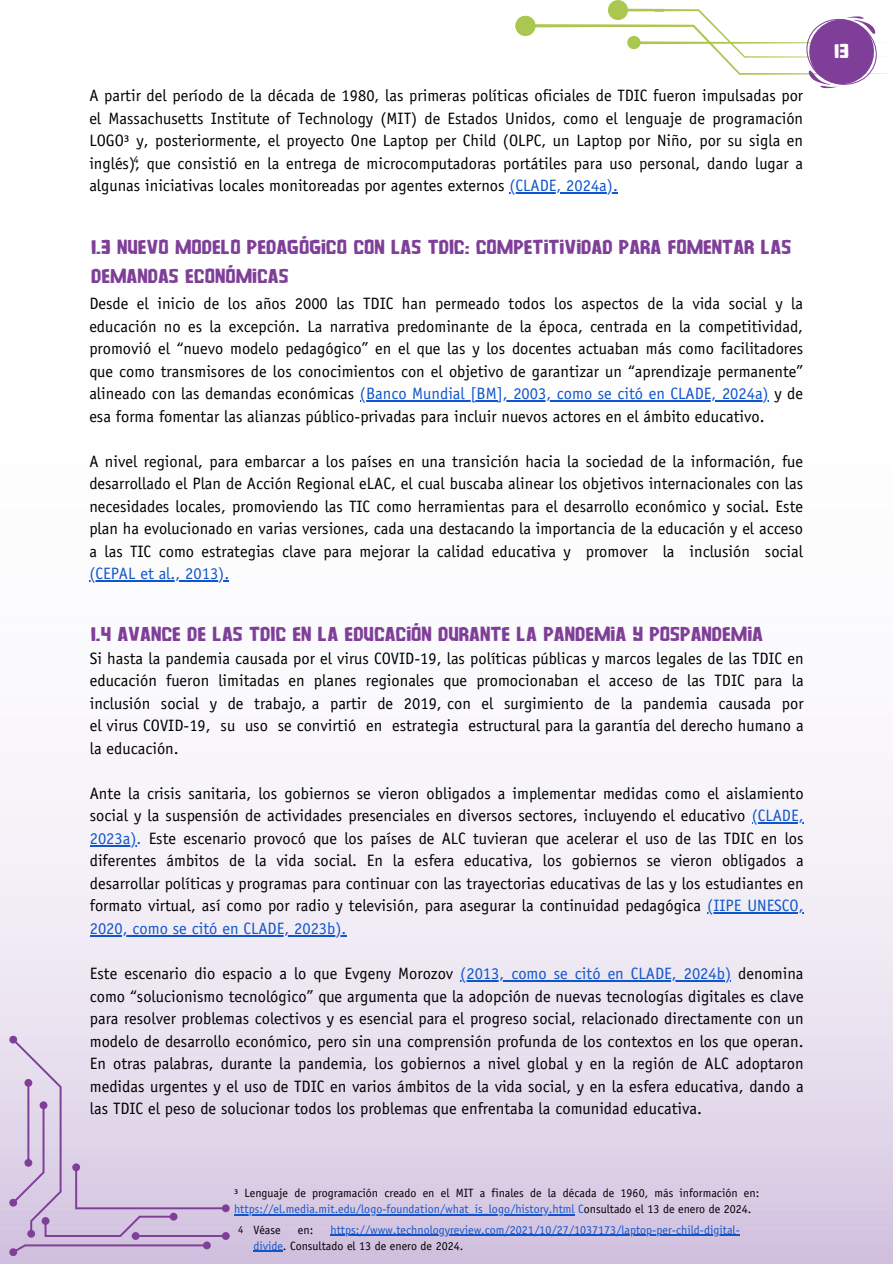
<style>
.page{position:relative;width:893px;height:1264px;background:#fff}
.page>*{position:absolute;margin:0;border:0;box-sizing:border-box;transform-origin:0 0}
.t1{font:21px/29.2px "Unique";color:#7f3f98}
.t2{font:21px "Unique";color:#fff}
.t3{font:16.5px/22.5px "Officina Sans Std";color:#000;text-align:justify}
.t4{font:16.5px "Officina Sans Std";color:#15c}
.t5{font:12px/16px "Officina Sans Std";color:#15c}
.t6{font:12px "Officina Sans Std";color:#000}
.t7{font:10.5px "Officina Sans Std";color:#000}
.s1{color:#15c}
.s2{color:#000}
</style>
<div class="page">
<svg style="left:515px;top:0;width:375px;height:89px"></svg>
<img style="left:0;top:400px;width:892px;height:863px">
<svg style="left:9px;top:1035px;width:220px;height:221px;background:#d9cbe3"></svg>
<hr style="left:509px;top:192px;width:109px;height:1px;background:#15c">
<hr style="left:360px;top:400px;width:408px;height:1px;background:#15c">
<hr style="left:89px;top:580px;width:140px;height:1px;background:#15c">
<hr style="left:234px;top:1213px;width:340px;height:1px;background:#15c">
<hr style="left:751px;top:822px;width:52px;height:1px;background:#15c">
<hr style="left:90px;top:845px;width:46px;height:1px;background:#15c">
<hr style="left:707px;top:912px;width:96px;height:1px;background:#15c">
<hr style="left:90px;top:935px;width:256px;height:1px;background:#15c">
<hr style="left:460px;top:980px;width:271px;height:1px;background:#15c">
<hr style="left:330px;top:1234px;width:409px;height:1px;background:#15c">
<hr style="left:253px;top:1250px;width:30px;height:1px;background:#15c">
<p class="t3" style="left:89px;top:86px;width:715px">A partir del período de la década de 1980, las primeras políticas oficiales de TDIC fueron impulsadas por el Massachusetts Institute of Technology (MIT) de Estados Unidos, como el lenguaje de programación LOGO³ y, posteriormente, el proyecto One Laptop per Child (OLPC, un Laptop por Niño, por su sigla en inglés), que consistió en la entrega de microcomputadoras portátiles para uso personal, dando lugar a algunas iniciativas locales monitoreadas por agentes externos <span class="s1">(CLADE, 2024a).</span></p>
<p class="t7" style="left:133px;top:155px;width:7px">4</p>
<h2 class="t1" style="left:91px;top:233px;width:701px">1.3 NUEVO MODELO PEDAGÓGICO CON LAS TDIC: COMPETITIVIDAD PARA FOMENTAR LAS<br>DEMANDAS ECONÓMICAS</h2>
<p class="t3" style="left:89px;top:294px;width:715px">Desde el inicio de los años 2000 las TDIC han permeado todos los aspectos de la vida social y la educación no es la excepción. La narrativa predominante de la época, centrada en la competitividad, promovió el “nuevo modelo pedagógico” en el que las y los docentes actuaban más como facilitadores que como transmisores de los conocimientos con el objetivo de garantizar un “aprendizaje permanente” alineado con las demandas económicas <span class="s1">(Banco Mundial [BM], 2003, como se citó en CLADE, 2024a)</span> y de</p>
<p class="t3" style="left:89px;top:407px;width:676px">esa forma fomentar las alianzas público-privadas para incluir nuevos actores en el ámbito educativo.</p>
<p class="t3" style="left:89px;top:452px;width:715px">A nivel regional, para embarcar a los países en una transición hacia la sociedad de la información, fue desarrollado el Plan de Acción Regional eLAC, el cual buscaba alinear los objetivos internacionales con las necesidades locales, promoviendo las TIC como herramientas para el desarrollo económico y social. Este plan ha evolucionado en varias versiones, cada una destacando la importancia de la educación y el acceso a las TIC como estrategias clave para mejorar la calidad educativa y</p>
<h1 class="t3" style="left:585px;top:542px;width:219px">promover la inclusión social</h1>
<h2 class="t4" style="left:89px;top:567px;width:141px">(CEPAL et al., 2013).</h2>
<p class="t1" style="left:91px;top:619px;width:674px">1.4 AVANCE DE LAS TDIC EN LA EDUCACIÓN DURANTE LA PANDEMIA Y POSPANDEMIA</p>
<h2 class="t3" style="left:90px;top:649px;width:715px">Si hasta la pandemia causada por el virus COVID-19, las políticas públicas y marcos legales de las TDIC en educación fueron limitadas en planes regionales que promocionaban el acceso de las TDIC para la inclusión social y de trabajo, a partir de 2019, con el surgimiento de la pandemia causada por el virus COVID-19, su uso se convirtió en estrategia estructural para la garantía del derecho humano a la educación.</h2>
<h2 class="t3" style="left:90px;top:784px;width:715px">Ante la crisis sanitaria, los gobiernos se vieron obligados a implementar medidas como el aislamiento social y la suspensión de actividades presenciales en diversos sectores, incluyendo el educativo <span class="s1">(CLADE,</span></h2>
<p class="t3" style="left:90px;top:829px;width:715px"><span class="s1">2023a).</span> Este escenario provocó que los países de ALC tuvieran que acelerar el uso de las TDIC en los diferentes ámbitos de la vida social. En la esfera educativa, los gobiernos se vieron obligados a desarrollar políticas y programas para continuar con las trayectorias educativas de las y los estudiantes en formato virtual, así como por radio y televisión, para asegurar la continuidad pedagógica <span class="s1">(IIPE UNESCO,</span></p>
<p class="t4" style="left:90px;top:922px;width:258px">2020, como se citó en CLADE, 2023b).</p>
<p class="t3" style="left:90px;top:964px;width:715px">Este escenario dio espacio a lo que Evgeny Morozov <span class="s1">(2013, como se citó en CLADE, 2024b)</span> denomina</p>
<p class="t3" style="left:90px;top:986px;width:715px">como “solucionismo tecnológico” que argumenta que la adopción de nuevas tecnologías digitales es clave para resolver problemas colectivos y es esencial para el progreso social, relacionado directamente con un modelo de desarrollo económico, pero sin una comprensión profunda de los contextos en los que operan.<br>En otras palabras, durante la pandemia, los gobiernos a nivel global y en la región de ALC adoptaron medidas urgentes y el uso de TDIC en varios ámbitos de la vida social, y en la esfera educativa, dando a las TDIC el peso de solucionar todos los problemas que enfrentaba la comunidad educativa.</p>
<h2 class="t6" style="left:234px;top:1188px;width:526px">³ Lenguaje de programación creado en el MIT a finales de la década de 1960, más información en:</h2>
<h1 class="t5" style="left:234px;top:1202px;width:519px">https://el.media.mit.edu/logo-foundation/what_is_logo/history.html C<span class="s2">onsultado el 13 de enero de 2024.</span></h1>
<p class="t5" style="left:253px;top:1222px;width:488px;text-indent:77px">https://www.technologyreview.com/2021/10/27/1037173/laptop-per-child-digital&shy;divide<span class="s2">. Consultado el 13 de enero de 2024.</span></p>
<p class="t7" style="left:238px;top:1224px;width:7px">4</p>
<p class="t6" style="left:253px;top:1224px;width:29px">Véase</p>
<p class="t6" style="left:298px;top:1224px;width:17px">en:</p>
<p class="t2" style="left:834px;top:41px;width:16px">13</p>
</div>
